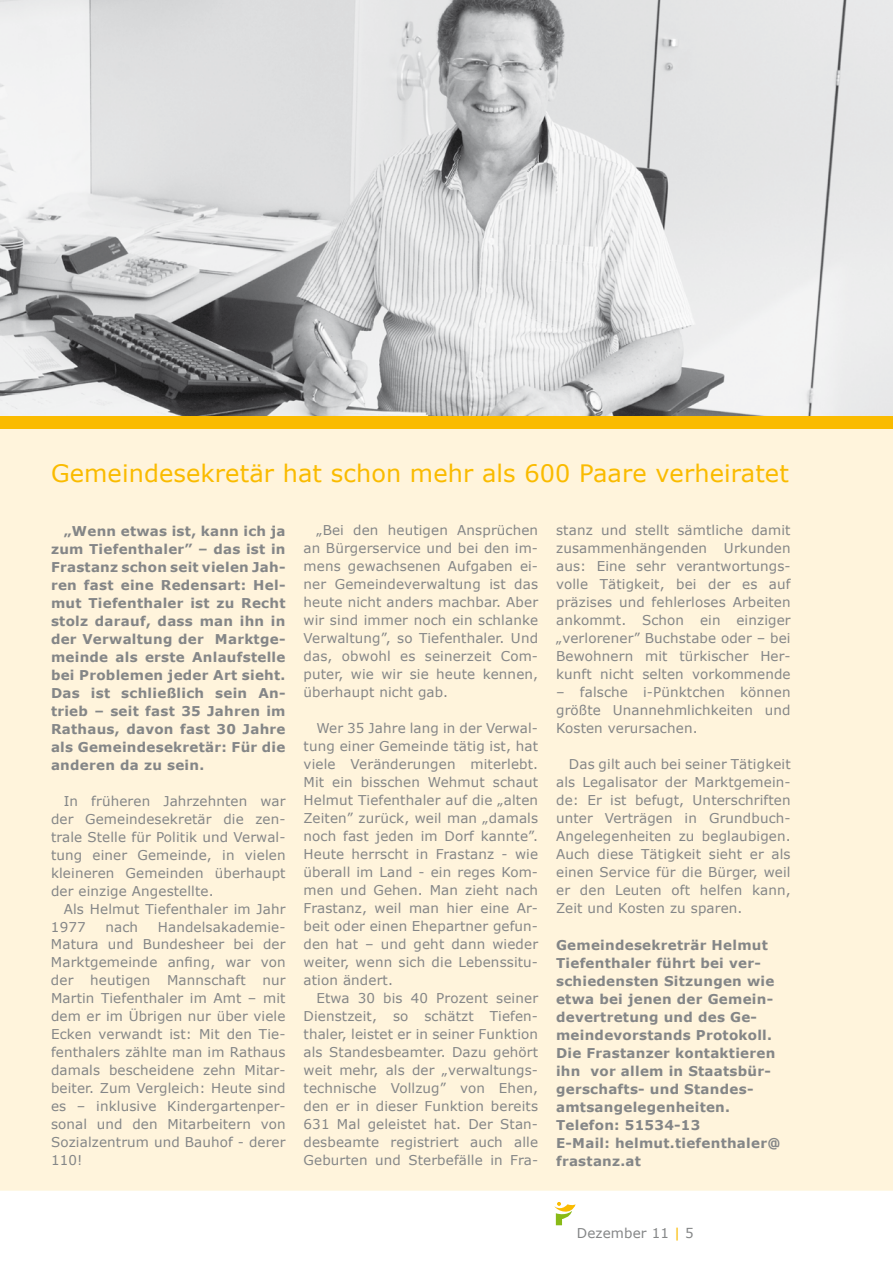
<style>
.page{position:relative;width:893px;height:1263px;background:#fff}
.page>*{position:absolute;margin:0;border:0;box-sizing:border-box;transform-origin:0 0}
.t1{font:24px "Verdana";letter-spacing:.005em;color:#fabb00}
.t2{font:13.5px/18px "Verdana";letter-spacing:.01em;color:#848687;text-align:justify}
.t3{font:700 13.5px/18px "Verdana";letter-spacing:.02em;color:#848687;text-align:justify}
.s1{color:#fabb00}
</style>
<div class="page">
<div style="left:0;top:416px;width:893px;height:774px;background:#fff4dc"></div>
<svg style="left:554px;top:1202px;width:22px;height:24px"></svg>
<img style="left:0;top:0;width:893px;height:416px">
<div style="left:0;top:416px;width:893px;height:13px;background:#fabb00"></div>
<h1 class="t1" style="left:51px;top:458px;width:739px">Gemeindesekretär hat schon mehr als 600 Paare verheiratet</h1>
<p class="t3" style="left:51px;top:522px;width:236px;text-indent:13px">„Wenn etwas ist, kann ich ja zum Tiefenthaler” – das ist in Frastanz schon seit vielen Jah&shy;ren fast eine Redensart: Hel&shy;mut Tiefenthaler ist zu Recht stolz darauf, dass man ihn in der Verwaltung der Marktge&shy;meinde als erste Anlaufstelle bei Problemen jeder Art sieht.<br>Das ist schließlich sein An&shy;trieb – seit fast 35 Jahren im Rathaus, davon fast 30 Jahre als Gemeindesekretär: Für die anderen da zu sein.</p>
<p class="t2" style="left:51px;top:792px;width:236px;text-indent:13px">In früheren Jahrzehnten war der Gemeindesekretär die zen&shy;trale Stelle für Politik und Verwal&shy;tung einer Gemeinde, in vielen kleineren Gemeinden überhaupt der einzige Angestellte.</p>
<p class="t2" style="left:51px;top:900px;width:236px;text-indent:13px">Als Helmut Tiefenthaler im Jahr<br>1977</p>
<p class="t2" style="left:51px;top:918px;width:236px;text-indent:107px">Handelsakademie-Matura und Bundesheer bei der Marktgemeinde anfing, war von der heutigen Mannschaft nur Martin Tiefenthaler im Amt – mit dem er im Ü brigen nur über viele Ecken verwandt ist: M it den Tie&shy;fenthalers zählte man im Rathaus damals bescheidene zehn M itar&shy;beiter. Zum Vergleich: Heute sind es – inklusive Kindergartenper&shy;sonal und den M itarbeitern von Sozialzentrum und Bauhof - derer 110!</p>
<p class="t2" style="left:105px;top:918px;width:34px">nach</p>
<p class="t2" style="left:304px;top:522px;width:236px;text-indent:13px">„Bei den heutigen Ansprüchen an Bürgerservice und bei den im&shy;mens gewachsenen Aufgaben ei&shy;ner Gemeindeverwaltung ist das heute nicht anders machbar. Aber wir sind immer noch ein schlanke Verwaltung”, so Tiefenthaler. U nd das, obwohl es seinerzeit Com&shy;puter, wie wir sie heute kennen, überhaupt nicht gab.</p>
<p class="t2" style="left:304px;top:720px;width:236px;text-indent:13px">Wer 35 Jahre lang in der Verwal&shy;tung einer Gemeinde tätig ist, hat viele Veränderungen miterlebt.<br>M it ein bisschen Wehmut schaut Helmut Tiefenthaler auf die „alten Zeiten” zurück, weil man „damals noch fast jeden im Dorf kannte”.<br>Heute herrscht in Frastanz - wie überall im Land - ein reges Kom&shy;men und Gehen. Man zieht nach Frastanz, weil man hier eine Ar&shy;beit oder einen Ehepartner gefun&shy;den hat – und geht dann wieder weiter, wenn sich die Lebenssitu&shy;ation ändert.</p>
<p class="t2" style="left:304px;top:990px;width:236px;text-indent:13px">Etwa 30 bis 40 Prozent seiner Dienstzeit, so schätzt Tiefen&shy;thaler, leistet er in seiner Funktion als Standesbeamter. Dazu gehört weit mehr, als der „verwaltungs&shy;technische Vollzug” von Ehen, den er in dieser Funktion bereits 631 Mal geleistet hat. Der Stan&shy;desbeamte registriert auch alle Geburten und Sterbefälle in Fra-</p>
<p class="t2" style="left:556px;top:521px;width:236px">stanz und stellt sämtliche damit zusammenhängenden U rkunden aus: Eine sehr verantwortungs&shy;volle Tätigkeit, bei der es auf präzises und fehlerloses Arbeiten ankommt. Schon ein einziger „verlorener” Buchstabe oder – bei Bewohnern mit türkischer Her&shy;kunft nicht selten vorkommende</p>
<p class="t2" style="left:556px;top:683px;width:236px">– falsche i-Pünktchen können größte U nannehmlichkeiten und Kosten verursachen.</p>
<p class="t2" style="left:556px;top:755px;width:236px;text-indent:13px">Das gilt auch bei seiner Tätigkeit als Legalisator der Marktgemein&shy;de: Er ist befugt, U nterschriften unter Verträgen in Grundbuch-Angelegenheiten zu beglaubigen.<br>Auch diese Tätigkeit sieht er als einen Service für die Bürger, weil er den Leuten oft helfen kann, Zeit und Kosten zu sparen.</p>
<p class="t3" style="left:556px;top:936px;width:226px;text-align:left">Gemeindesekreträr Helmut<br>Tiefenthaler führt bei ver&shy;schiedensten Sitzungen wie etwa bei jenen der Gemein&shy;devertretung und des Ge&shy;meindevorstands Protokoll.<br>Die Frastanzer kontaktieren ihn vor allem in Staatsbür&shy;gerschafts- und Standes&shy;amtsangelegenheiten.<br>Telefon: 51534-13<br>E-Mail: helmut.tiefenthaler@ frastanz.at</p>
<p class="t2" style="left:577px;top:1224px;width:118px">Dezember 11 <span class="s1">|</span> 5</p>
</div>
